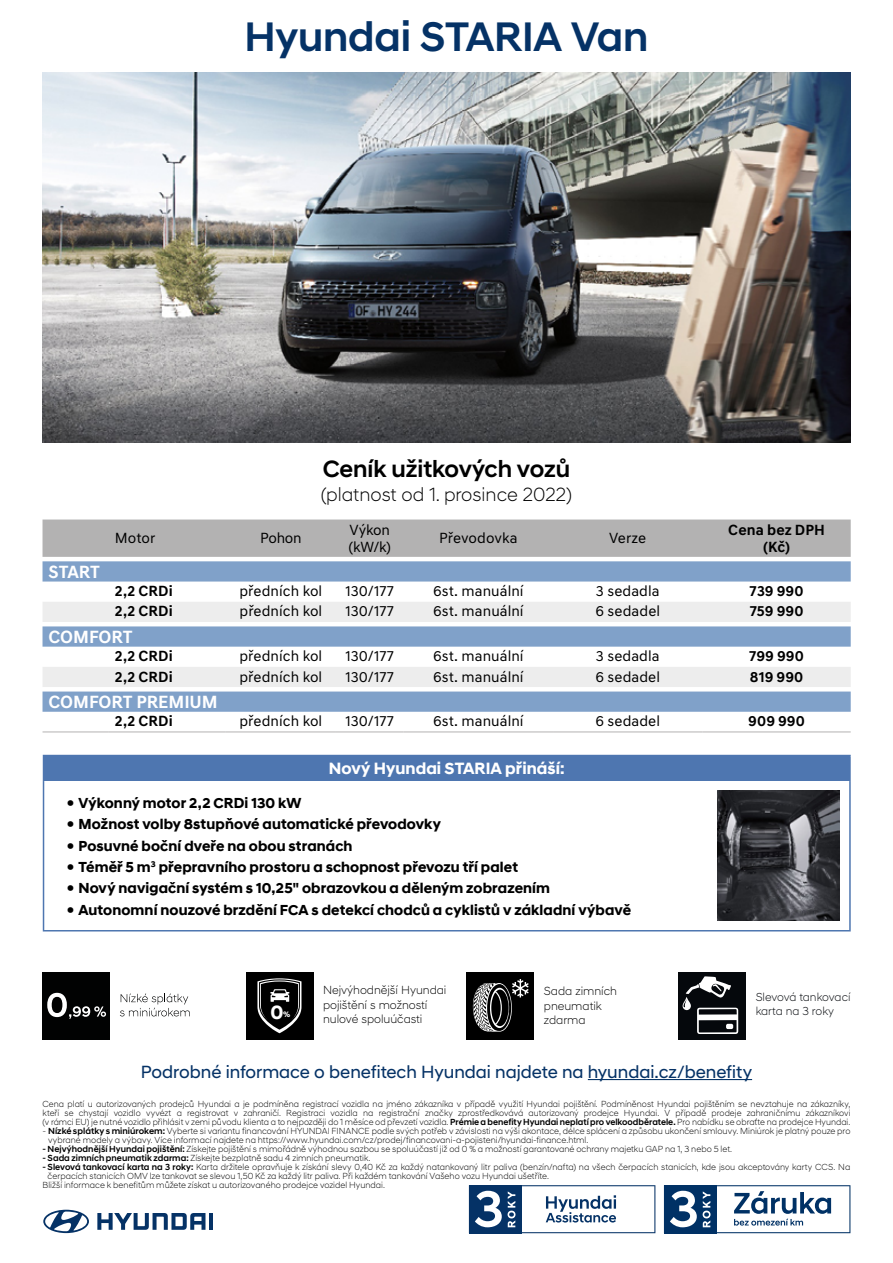
<style>
.page{position:relative;width:893px;height:1263px;background:#fff}
.page>*{position:absolute;margin:0;border:0;box-sizing:border-box;transform-origin:0 0}
.t1{font:500 42px "Hyundai Sans Head";letter-spacing:-.005em;color:#053266}
.t2{font:500 24px "Hyundai Sans Head";color:#000}
.t3{font:300 19.5px "Hyundai Sans Head";color:#000}
.t4{font:700 19.5px "Hyundai Sans Head";color:#fff}
.t5{font:18px "Hyundai Sans Head";color:#053266}
.t6{font:700 18px "Hyundai Sans Text";letter-spacing:-.005em;color:#fff}
.t7{font:700 16.5px "Hyundai Sans Head Office";letter-spacing:.005em;color:#fff}
.t8{font:15px/16.5px "Hyundai Sans Text";letter-spacing:.005em;color:#000}
.t9{font:700 15px/16.5px "Hyundai Sans Text";letter-spacing:.01em;color:#000;text-align:center}
.t10{font:700 14.7px "Hyundai Sans Head Office";letter-spacing:.01em;color:#000}
.t11{font:300 12px/14.4px "Hyundai Sans Head";color:#000}
.t12{font:300 11.85px/14.1px "Hyundai Sans Head";color:#05080c}
.t13{font:300 9px/9px "Hyundai Sans Head";color:#000;text-align:justify}
.t14{font:700 8.1px "Hyundai Sans Head";color:#fff}
.s1{font-family:"Hyundai Sans Text"}
.s2{font-weight:500}
</style>
<div class="page">
<svg style="left:97px;top:1213px;width:108px;height:17px"></svg>
<hr style="left:209px;top:1213px;width:4px;height:17px;background:#053266">
<svg style="left:43px;top:1210px;width:46px;height:23px"></svg>
<img style="left:43px;top:72px;width:807px;height:370px">
<hr style="left:588px;top:1079px;width:164px;height:1px;background:#053266">
<div style="left:43px;top:519px;width:808px;height:38px;background:#b3b2b2"></div>
<svg style="left:43px;top:561px;width:808px;height:151px;fill:#80a1c9"></svg>
<svg style="left:43px;top:602px;width:808px;height:85px;fill:#ededed"></svg>
<hr style="left:43px;top:731px;width:66px;height:1px;background:#b3b2b2">
<hr style="left:109px;top:731px;width:117px;height:1px;background:#b3b2b2">
<hr style="left:226px;top:731px;width:110px;height:1px;background:#b3b2b2">
<hr style="left:336px;top:731px;width:68px;height:1px;background:#b3b2b2">
<hr style="left:404px;top:731px;width:149px;height:1px;background:#b3b2b2">
<hr style="left:553px;top:731px;width:149px;height:1px;background:#b3b2b2">
<hr style="left:702px;top:731px;width:149px;height:1px;background:#b3b2b2">
<div style="left:44px;top:755px;width:806px;height:26px;background:#4e76b0"></div>
<hr style="left:43px;top:755px;width:808px;height:1px;background:#4e76b0">
<svg style="left:43px;top:756px;width:1px;height:25px"></svg>
<hr style="left:849px;top:756px;width:2px;height:25px;background:#4e76b0">
<hr style="left:43px;top:781px;width:1px;height:149px;background:#4e76b0">
<hr style="left:849px;top:781px;width:2px;height:149px;background:#4e76b0">
<hr style="left:43px;top:930px;width:808px;height:1px;background:#4e76b0">
<img style="left:718px;top:791px;width:122px;height:129px">
<svg style="left:664px;top:1185px;width:186px;height:48px"></svg>
<svg style="left:469px;top:1185px;width:186px;height:48px"></svg>
<div style="left:43px;top:972px;width:67px;height:67px;background:#010202"></div>
<svg style="left:47px;top:993px;width:59px;height:26px"></svg>
<svg style="left:120px;top:993px;width:70px;height:23px"></svg>
<div style="left:466px;top:972px;width:67px;height:67px;background:#000"></div>
<svg style="left:472px;top:979px;width:57px;height:53px"></svg>
<div style="left:246px;top:972px;width:67px;height:67px;background:#000"></div>
<svg style="left:257px;top:978px;width:44px;height:55px"></svg>
<div style="left:679px;top:972px;width:67px;height:67px;background:#05080c"></div>
<svg style="left:682px;top:976px;width:56px;height:58px"></svg>
<h1 class="t1" style="left:245px;top:11px;width:405px">Hyundai STARIA Van</h1>
<h2 class="t2" style="left:323px;top:454px;width:249px">Ceník užitkových vozů</h2>
<h3 class="t3" style="left:321px;top:482px;width:253px">(platnost od 1. prosince 2022)</h3>
<h3 class="t6" style="left:49px;top:561px;width:53px">START</h3>
<h3 class="t8" style="left:115px;top:530px;width:42px">Motor</h3>
<h3 class="t8" style="left:260px;top:530px;width:43px">Pohon</h3>
<h3 class="t8" style="left:348px;top:522px;width:44px">Výkon (kW/k)</h3>
<h3 class="t8" style="left:439px;top:530px;width:80px">Převodovka</h3>
<h3 class="t8" style="left:609px;top:530px;width:39px">Verze</h3>
<h3 class="t9" style="left:728px;top:522px;width:98px">Cena bez DPH (Kč)</h3>
<h3 class="t9" style="left:115px;top:583px;width:59px">2,2 CRDi</h3>
<h3 class="t8" style="left:239px;top:583px;width:84px">předních kol</h3>
<h3 class="t8" style="left:345px;top:583px;width:50px">130/177</h3>
<h3 class="t8" style="left:433px;top:583px;width:92px">6st. manuální</h3>
<h3 class="t8" style="left:596px;top:583px;width:65px">3 sedadla</h3>
<h3 class="t9" style="left:750px;top:583px;width:55px">739 990</h3>
<h3 class="t9" style="left:115px;top:603px;width:59px">2,2 CRDi</h3>
<h3 class="t8" style="left:239px;top:603px;width:84px">předních kol</h3>
<h3 class="t8" style="left:346px;top:603px;width:50px">130/177</h3>
<h3 class="t8" style="left:433px;top:603px;width:92px">6st. manuální</h3>
<h3 class="t8" style="left:595px;top:603px;width:66px">6 sedadel</h3>
<h3 class="t9" style="left:750px;top:603px;width:55px">759 990</h3>
<h3 class="t6" style="left:49px;top:626px;width:86px">COMFORT</h3>
<h3 class="t9" style="left:115px;top:648px;width:59px">2,2 CRDi</h3>
<h3 class="t8" style="left:239px;top:648px;width:84px">předních kol</h3>
<h3 class="t8" style="left:345px;top:648px;width:50px">130/177</h3>
<h3 class="t8" style="left:433px;top:648px;width:92px">6st. manuální</h3>
<h3 class="t8" style="left:596px;top:648px;width:65px">3 sedadla</h3>
<h3 class="t9" style="left:749px;top:648px;width:56px">799 990</h3>
<h3 class="t9" style="left:115px;top:668px;width:59px">2,2 CRDi</h3>
<h3 class="t8" style="left:239px;top:668px;width:84px">předních kol</h3>
<h3 class="t8" style="left:345px;top:668px;width:50px">130/177</h3>
<h3 class="t8" style="left:433px;top:668px;width:92px">6st. manuální</h3>
<h3 class="t8" style="left:595px;top:668px;width:66px">6 sedadel</h3>
<h3 class="t9" style="left:750px;top:668px;width:55px">819 990</h3>
<h3 class="t6" style="left:49px;top:691px;width:171px">COMFORT PREMIUM</h3>
<h3 class="t9" style="left:115px;top:713px;width:59px">2,2 CRDi</h3>
<h3 class="t8" style="left:239px;top:713px;width:84px">předních kol</h3>
<h3 class="t8" style="left:345px;top:713px;width:50px">130/177</h3>
<h3 class="t8" style="left:433px;top:713px;width:92px">6st. manuální</h3>
<h3 class="t8" style="left:595px;top:713px;width:66px">6 sedadel</h3>
<h3 class="t9" style="left:748px;top:713px;width:58px">909 990</h3>
<h3 class="t7" style="left:329px;top:759px;width:237px">Nový Hyundai STARIA přináší:</h3>
<h3 class="t10" style="left:67px;top:794px;width:236px"><span class="s1">●</span> Výkonný motor 2,2 CRDi 130 kW</h3>
<h3 class="t10" style="left:67px;top:815px;width:376px"><span class="s1">●</span> Možnost volby 8stupňové automatické převodovky</h3>
<h3 class="t10" style="left:67px;top:837px;width:287px"><span class="s1">●</span> Posuvné boční dveře na obou stranách</h3>
<h3 class="t10" style="left:67px;top:858px;width:453px"><span class="s1">●</span> Téměř 5 m<sup>3</sup> přepravního prostoru a schopnost převozu tří palet</h3>
<h3 class="t10" style="left:67px;top:880px;width:485px"><span class="s1">●</span> Nový navigační systém s 10,25" obrazovkou a děleným zobrazením</h3>
<h3 class="t10" style="left:67px;top:901px;width:566px"><span class="s1">●</span> Autonomní nouzové brzdění FCA s detekcí chodců a cyklistů v základní výbavě</h3>
<h3 class="t4" style="left:271px;top:1000px;width:14px">0</h3>
<p class="t14" style="left:283px;top:1009px;width:9px">%</p>
<h3 class="t11" style="left:323px;top:983px;width:125px">Nejvýhodnější Hyundai pojištění s možností</h3>
<h3 class="t11" style="left:323px;top:1011px;width:101px">nulové spoluúčasti</h3>
<h3 class="t11" style="left:544px;top:984px;width:75px">Sada zimních pneumatik zdarma</h3>
<h3 class="t12" style="left:756px;top:989px;width:96px">Slevová tankovací karta na 3 roky</h3>
<h3 class="t5" style="left:141px;top:1061px;width:613px">Podrobné informace o benefitech Hyundai najdete na hyundai.cz/benefity</h3>
<p class="t13" style="left:43px;top:1099px;width:809px">Cena platí u autorizovaných prodejců Hyundai a je podmíněna registrací vozidla na jméno zákazníka v případě využití Hyundai pojištění. Podmíněnost Hyundai pojištěním se nevztahuje na zákazníky, kteří se chystají vozidlo vyvézt a registrovat v zahraničí. Registraci vozidla na registrační značky zprostředkovává autorizovaný prodejce Hyundai. V případě prodeje zahraničnímu zákazníkovi (v rámci EU) je nutné vozidlo přihlásit v zemi původu klienta a to nejpozději do 1 měsíce od převzetí vozidla. <span class="s2">Prémie abenefity Hyundai neplatí pro velkoodběratele.</span> Pro nabídku se obraťte na prodejce Hyundai.</p>
<p class="t13" style="left:48px;top:1126px;width:804px;text-indent:-6px">- <span class="s2">Nízké splátky s miniúrokem:</span> Vyberte si variantu financování HYUNDAI FINANCE podle svých potřeb v závislosti na výši akontace, délce splácení a způsobu ukončení smlouvy. Miniúrok je platný pouze pro vybrané modely a výbavy. Více informací najdete na https://www.hyundai.com/cz/prodej/financovani-a-pojisteni/hyundai-finance.html.</p>
<p class="t13" style="left:43px;top:1144px;width:691px"><span class="s2">- Nejvýhodnější Hyundai pojištění:</span> Získejte pojištění s mimořádně výhodnou sazbou se spoluúčastí již od 0 % a možností garantované ochrany majetku GAP na 1, 3 nebo 5 let.</p>
<p class="t13" style="left:43px;top:1153px;width:330px"><span class="s2">- Sada zimních pneumatik zdarma:</span> Získejte bezplatně sadu 4 zimních pneumatik.</p>
<p class="t13" style="left:43px;top:1162px;width:809px"><span class="s2">- Slevová tankovací karta na 3 roky:</span> Karta držitele opravňuje k získání slevy 0,40 Kč za každý natankovaný litr paliva (benzín/nafta) na všech čerpacích stanicích, kde jsou akceptovány karty CCS. Na</p>
<p class="t13" style="left:48px;top:1171px;width:503px">čerpacích stanicích OMV lze tankovat se slevou 1,50 Kč za každý litr paliva. Při každém tankování Vašeho vozu Hyundai ušetříte.</p>
<p class="t13" style="left:43px;top:1180px;width:344px">Bližší informace k benefitům můžete získat u autorizovaného prodejce vozidel Hyundai.</p>
</div>
